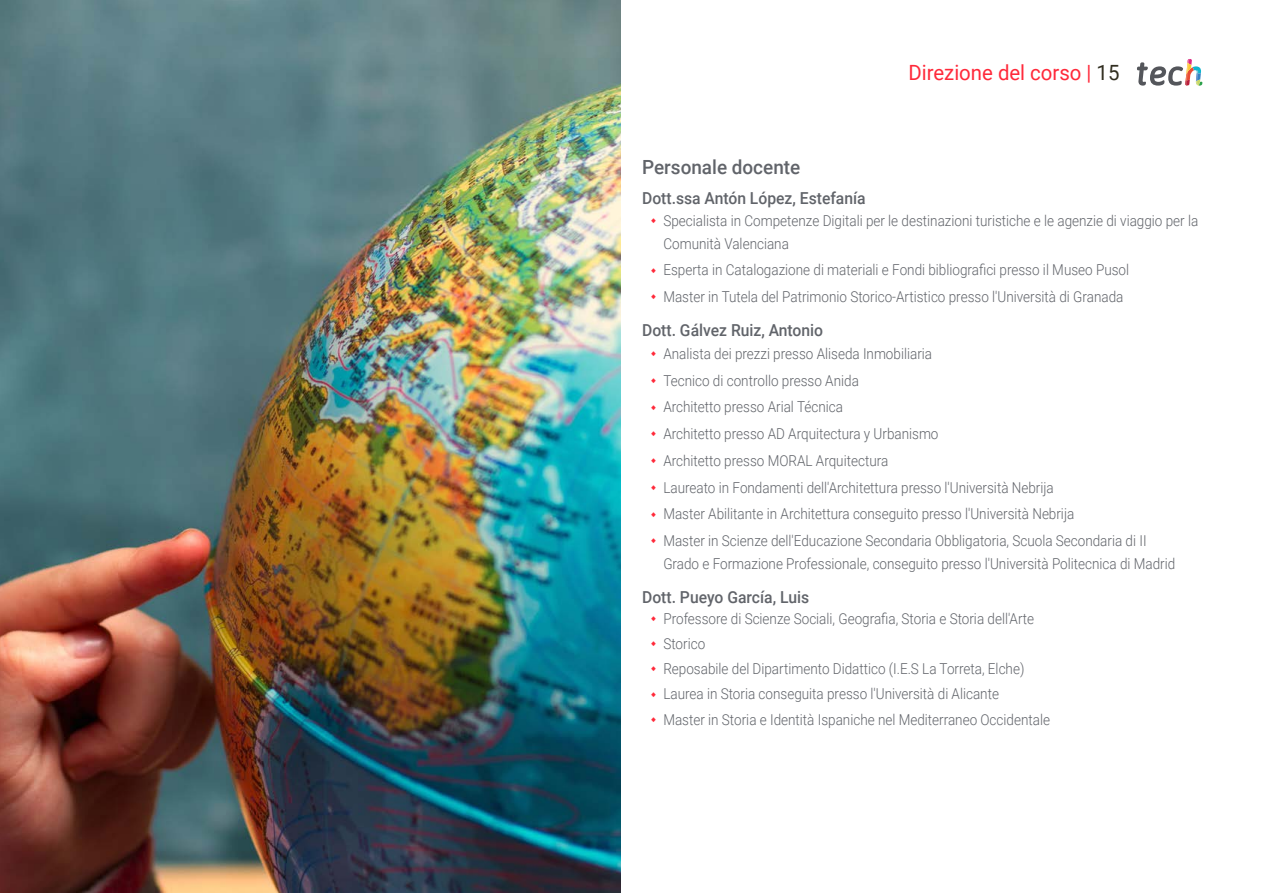
<style>
.page{position:relative;width:1263px;height:893px;background:#fff}
.page>*{position:absolute;margin:0;border:0;box-sizing:border-box;transform-origin:0 0}
.t1{font:21px "Roboto";color:#ff293a}
.t2{font:500 19.5px "Roboto";color:#61646a}
.t3{font:500 16.5px "Roboto";color:#61646a;scale:.95 1}
.t4{font:300 15px/26.7px "Roboto";color:#61646a;scale:.9 1}
.s1{color:#312e20}
</style>
<div class="page">
<img style="left:0;top:0;width:621px;height:893px">
<svg style="left:1137px;top:59px;width:65px;height:27px"></svg>
<h1 class="t1" style="left:908px;top:57px;width:213px">Direzione del corso | <span class="s1">15</span></h1>
<h2 class="t2" style="left:642px;top:154px;width:160px">Personale docente</h2>
<p class="t3" style="left:642px;top:186px;width:237px">Dott.ssa Antón López, Estefanía</p>
<p class="t4" style="left:663px;top:209px;width:596px;line-height:22.5px">Specialista in Competenze Digitali per le destinazioni turistiche e le agenzie di viaggio per la<br>Comunità Valenciana</p>
<p class="t4" style="left:663px;top:256px;width:519px">Esperta in Catalogazione di materiali e Fondi bibliografici presso il Museo Pusol<br>Master in Tutela del Patrimonio Storico-Artistico presso l'Università di Granada</p>
<p class="t3" style="left:642px;top:319px;width:192px">Dott. Gálvez Ruiz, Antonio</p>
<p class="t4" style="left:663px;top:339px;width:538px">Analista dei prezzi presso Aliseda Inmobiliaria<br>Tecnico di controllo presso Anida<br>Architetto presso Arial Técnica<br>Architetto presso AD Arquitectura y Urbanismo<br>Architetto presso MORAL Arquitectura<br>Laureato in Fondamenti dell'Architettura presso l'Università Nebrija<br>Master Abilitante in Architettura conseguito presso l'Università Nebrija<br>Master in Scienze dell'Educazione Secondaria Obbligatoria, Scuola Secondaria di II</p>
<p class="t4" style="left:663px;top:549px;width:570px">Grado e Formazione Professionale, conseguito presso l'Università Politecnica di Madrid</p>
<p class="t3" style="left:642px;top:585px;width:177px">Dott. Pueyo García, Luis</p>
<p class="t4" style="left:663px;top:605px;width:431px;line-height:25.2px">Professore di Scienze Sociali, Geografia, Storia e Storia dell'Arte Storico<br>Reposabile del Dipartimento Didattico (I.E.S La Torreta, Elche)<br>Laurea in Storia conseguita presso l'Università di Alicante<br>Master in Storia e Identità Ispaniche nel Mediterraneo Occidentale</p>
</div>
